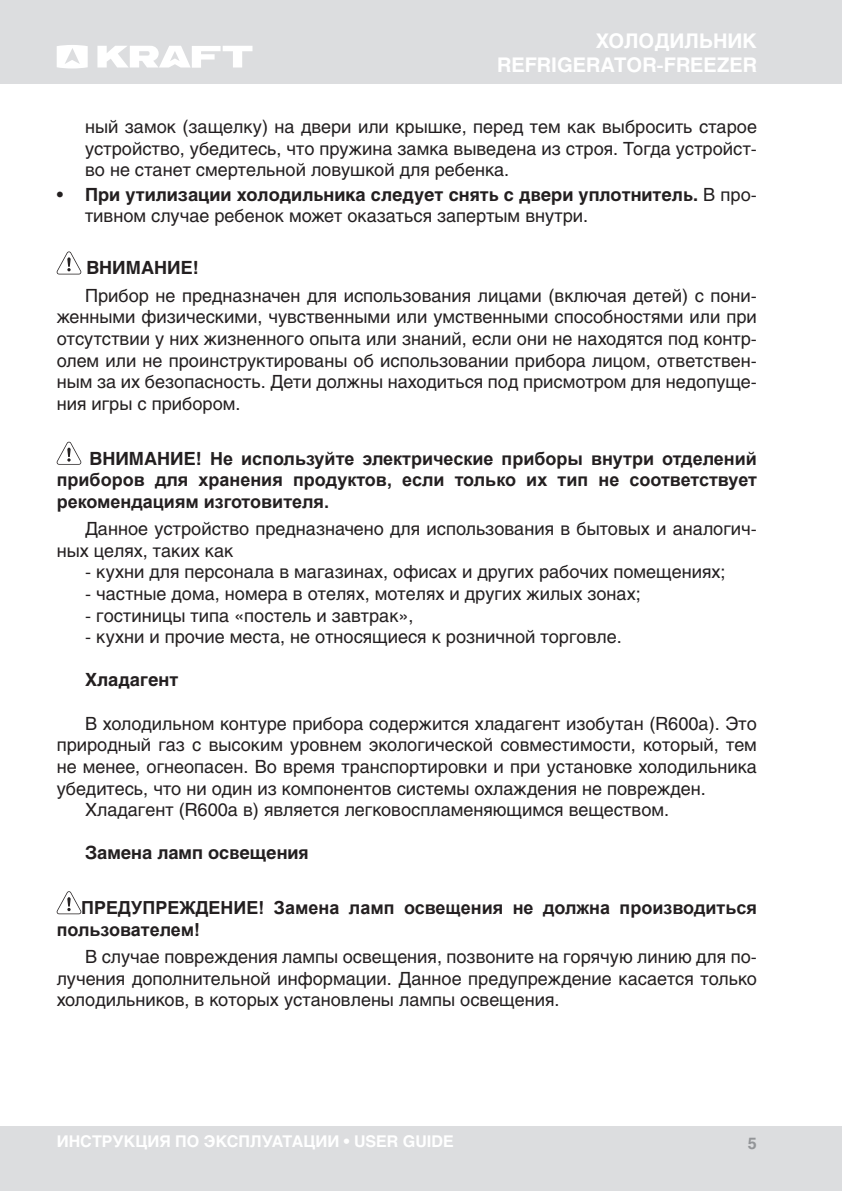
<style>
.page{position:relative;width:842px;height:1191px;background:#fff}
.page>*{position:absolute;margin:0;border:0;box-sizing:border-box;transform-origin:0 0}
.t1{font:700 20px/24px "Helios C";color:#fff;text-align:right}
.text_osn{font:18px/21.6px "Helios C";color:#231f20;text-align:justify}
.внимание__важно{font:700 18px/21.6px "Arial";color:#231f20;text-align:justify}
.bullet_список{font:18px/21.6px "Helios C";color:#231f20;text-align:justify}
.bullet_список-2{font:700 18px/21.6px "Helios C";color:#231f20}
.text_osn-2{font:700 18px "Helios C";color:#231f20}
.внимание__важно-2{font:700 18px "Helios C";color:#231f20}
.t2{font:700 16px "Helios C";color:#fff}
.t3{font:700 16px "Helios C";color:#939598}
.s1{font-weight:400}
.s2{font-family:"Helios C"}
</style>
<div class="page">
<div style="left:0;top:0;width:842px;height:84px;background:#dcdddf"></div>
<div style="left:0;top:1125px;width:842px;height:66px;background:#dcdddf"></div>
<svg style="left:57px;top:45px;width:31px;height:23px"></svg>
<svg style="left:97px;top:46px;width:155px;height:22px"></svg>
<svg style="left:57px;top:251px;width:24px;height:23px"></svg>
<svg style="left:57px;top:442px;width:24px;height:23px"></svg>
<svg style="left:57px;top:891px;width:24px;height:23px"></svg>
<p class="t1" style="left:497px;top:29px;width:261px">ХОЛОДИЛЬНИК<br>REFRIGERATOR-FREEZER</p>
<p class="bullet_список" style="left:85px;top:116px;width:673px">ный замок (защелку) на двери или крышке, перед тем как выбросить старое устройство, убедитесь, что пружина замка выведена из строя. Тогда устройст&shy;во не станет смертельной ловушкой для ребенка.</p>
<p class="bullet_список-2" style="left:85px;top:183px;width:673px;text-indent:-28px"><span class="s1">•</span> При утилизации холодильника следует снять с двери уплотнитель. <span class="s1">В про&shy;тивном случае ребенок может оказаться запертым внутри.</span></p>
<p class="внимание__важно-2" style="left:86px;top:257px;width:114px">ВНИМАНИЕ!</p>
<p class="text_osn" style="left:57px;top:284px;width:702px;text-indent:28px">Прибор не предназначен для использования лицами (включая детей) с пони&shy;женными физическими, чувственными или умственными способностями или при отсутствии у них жизненного опыта или знаний, если они не находятся под контр&shy;олем или не проинструктированы об использовании прибора лицом, ответствен&shy;ным за их безопасность. Дети должны находиться под присмотром для недопуще&shy;ния игры с прибором.</p>
<p class="внимание__важно" style="left:57px;top:448px;width:702px;text-indent:33px"><span class="s2">ВНИМАНИЕ!</span> Не используйте электрические приборы внутри отделений приборов для хранения продуктов, если только их тип не соответствует рекомендациям изготовителя.</p>
<p class="text_osn" style="left:57px;top:518px;width:702px;text-indent:28px">Данное устройство предназначено для использования в бытовых и аналогич&shy;ных целях, таких как</p>
<p class="text_osn" style="left:85px;top:561px;width:642px">- кухни для персонала в магазинах, офисах и других рабочих помещениях;</p>
<p class="text_osn" style="left:85px;top:582px;width:557px">- частные дома, номера в отелях, мотелях и других жилых зонах;</p>
<p class="text_osn" style="left:85px;top:604px;width:330px">- гостиницы типа «постель и завтрак»,</p>
<p class="text_osn" style="left:85px;top:626px;width:538px">- кухни и прочие места, не относящиеся к розничной торговле.</p>
<p class="text_osn-2" style="left:85px;top:669px;width:95px">Хладагент</p>
<p class="text_osn" style="left:57px;top:712px;width:702px;text-indent:28px">В холодильном контуре прибора содержится хладагент изобутан (R600a). Это природный газ с высоким уровнем экологической совместимости, который, тем не менее, огнеопасен. Во время транспортировки и при установке холодильника убедитесь, что ни один из компонентов системы охлаждения не поврежден.</p>
<p class="text_osn" style="left:85px;top:798px;width:586px">Хладагент (R600a в) является легковоспламеняющимся веществом.</p>
<p class="text_osn-2" style="left:85px;top:842px;width:225px">Замена ламп освещения</p>
<p class="внимание__важно" style="left:57px;top:897px;width:702px;text-indent:25px">ПРЕДУПРЕЖДЕНИЕ! Замена ламп освещения не должна производиться пользователем!</p>
<p class="text_osn" style="left:57px;top:945px;width:702px;text-indent:28px">В случае повреждения лампы освещения, позвоните на горячую линию для по&shy;лучения дополнительной информации. Данное предупреждение касается только холодильников, в которых установлены лампы освещения.</p>
<p class="t2" style="left:57px;top:1131px;width:399px">ИНСТРУКЦИЯ ПО ЭКСПЛУАТАЦИИ • USER GUIDE</p>
<p class="t3" style="left:748px;top:1134px;width:10px">5</p>
</div>
